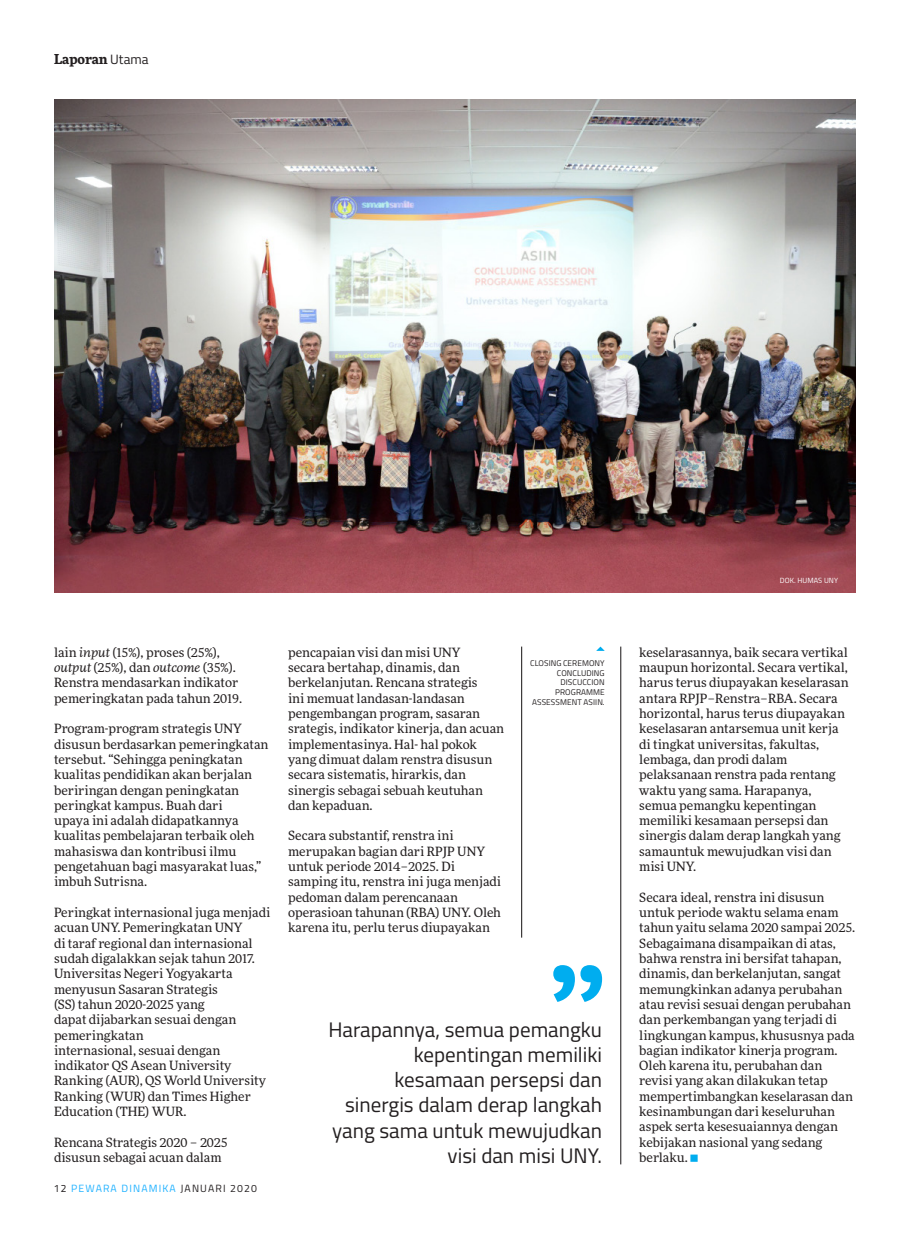
<style>
.page{position:relative;width:915px;height:1234px;background:#fff}
.page>*{position:absolute;margin:0;border:0;box-sizing:border-box;transform-origin:0 0}
.bt_1{font:21px/25.2px "Titillium";color:#231f20;text-align:right}
.t1{font:700 13.5px "More Pro";color:#231f20}
.bt_1-2{font:12.75px/15.3px "More Pro";color:#231f20}
.t2{font:10.5px "Titillium";letter-spacing:.11em;color:#20b2ff}
.bt_1-3{font:8.25px/9.9px "Titillium";letter-spacing:.01em;color:#231f20;text-align:right}
.t3{font:7.5px "Titillium";letter-spacing:.01em;color:#fff}
.s1{font-family:"Titillium";font-weight:400}
.s2{font-style:italic}
.s3{font-family:"Titillium Text 22 L";color:#231f20}
.s4{color:#231f20}
</style>
<div class="page">
<img style="left:54px;top:100px;width:801px;height:492px">
<hr style="left:521px;top:646px;width:1px;height:291px;background:#231f20">
<hr style="left:620px;top:646px;width:1px;height:518px;background:#231f20">
<svg style="left:553px;top:965px;width:49px;height:36px"></svg>
<svg style="left:597px;top:646px;width:7px;height:4px"></svg>
<p class="t1" style="left:54px;top:49px;width:96px">Laporan <span class="s1">Utama</span></p>
<p class="bt_1-2" style="left:54px;top:643px;width:190px">lain <span class="s2">input</span> (15%), proses (25%), <span class="s2">output</span> (25%), dan <span class="s2">outcome</span> (35%).<br>Renstra mendasarkan indikator pemeringkatan pada tahun 2019.</p>
<p class="bt_1-2" style="left:54px;top:720px;width:216px">Program-program strategis UNY disusun berdasarkan pemeringkatan tersebut. “Sehingga peningkatan kualitas pendidikan akan berjalan beriringan dengan peningkatan peringkat kampus. Buah dari<br>upaya ini adalah didapatkannya kualitas pembelajaran terbaik oleh mahasiswa dan kontribusi ilmu pengetahuan bagi masyarakat luas,” imbuh Sutrisna.</p>
<p class="bt_1-2" style="left:54px;top:904px;width:217px">Peringkat internasional juga menjadi acuan UNY. Pemeringkatan UNY<br>di taraf regional dan internasional sudah digalakkan sejak tahun 2017.<br>Universitas Negeri Yogyakarta menyusun Sasaran Strategis<br>(SS) tahun 2020-2025 yang<br>dapat dijabarkan sesuai dengan pemeringkatan</p>
<p class="bt_1-2" style="left:54px;top:1041px;width:213px">internasional, sesuai dengan indikator QS Asean University<br>Ranking (AUR), QS World University<br>Ranking (WUR) dan Times Higher<br>Education (THE) WUR.</p>
<p class="bt_1-2" style="left:54px;top:1133px;width:175px">Rencana Strategis 2020 – 2025 disusun sebagai acuan dalam</p>
<p class="t2" style="left:54px;top:1180px;width:204px"><span class="s3">12</span> PEWARA DINAMIKA <span class="s4">JANUARI 2020</span></p>
<p class="bt_1-2" style="left:288px;top:643px;width:217px">pencapaian visi dan misi UNY<br>secara bertahap, dinamis, dan berkelanjutan. Rencana strategis<br>ini memuat landasan-landasan pengembangan program, sasaran srategis, indikator kinerja, dan acuan implementasinya. Hal- hal pokok yang dimuat dalam renstra disusun secara sistematis, hirarkis, dan sinergis sebagai sebuah keutuhan dan kepaduan.</p>
<p class="bt_1-2" style="left:288px;top:827px;width:214px">Secara substantif, renstra ini merupakan bagian dari RPJP UNY untuk periode 2014–2025. Di samping itu, renstra ini juga menjadi pedoman dalam perencanaan operasioan tahunan (RBA) UNY. Oleh karena itu, perlu terus diupayakan</p>
<p class="bt_1-3" style="left:530px;top:657px;width:76px">CLOSING CEREMONY<br>CONCLUDING<br>DISCUCCION<br>PROGRAMME<br>ASSESSMENT ASIIN.</p>
<p class="bt_1" style="left:328px;top:1015px;width:275px">Harapannya, semua pemangku kepentingan memiliki kesamaan persepsi dan sinergis dalam derap langkah yang sama untuk mewujudkan visi dan misi UNY.</p>
<p class="t3" style="left:779px;top:575px;width:60px">DOK. HUMAS UNY</p>
<p class="bt_1-2" style="left:639px;top:643px;width:211px">keselarasannya, baik secara vertikal maupun horizontal. Secara vertikal, harus terus diupayakan keselarasan antara RPJP–Renstra–RBA. Secara horizontal, harus terus diupayakan keselasaran antarsemua unit kerja</p>
<p class="bt_1-2" style="left:639px;top:735px;width:203px">di tingkat universitas, fakultas, lembaga, dan prodi dalam pelaksanaan renstra pada rentang waktu yang sama. Harapanya, semua pemangku kepentingan memiliki kesamaan persepsi dan sinergis dalam derap langkah yang samauntuk mewujudkan visi dan misi UNY.</p>
<p class="bt_1-2" style="left:639px;top:888px;width:217px">Secara ideal, renstra ini disusun untuk periode waktu selama enam tahun yaitu selama 2020 sampai 2025.<br>Sebagaimana disampaikan di atas, bahwa renstra ini bersifat tahapan, dinamis, dan berkelanjutan, sangat memungkinkan adanya perubahan atau revisi sesuai dengan perubahan dan perkembangan yang terjadi di lingkungan kampus, khususnya pada bagian indikator kinerja program.<br>Oleh karena itu, perubahan dan revisi yang akan dilakukan tetap mempertimbangkan keselarasan dan kesinambungan dari keseluruhan aspek serta kesesuaiannya dengan kebijakan nasional yang sedang berlaku.</p>
</div>
